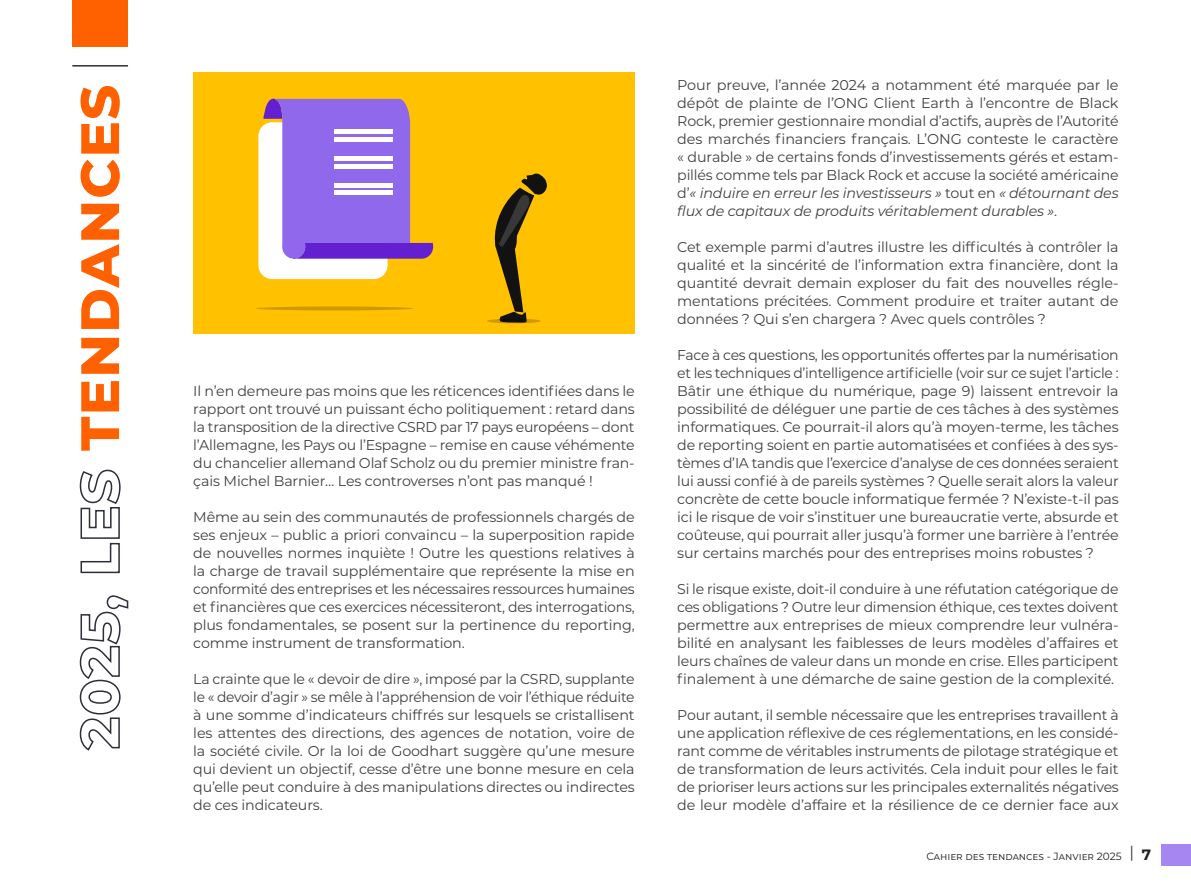
<style>
.page{position:relative;width:1191px;height:893px;background:#fff}
.page>*{position:absolute;margin:0;border:0;box-sizing:border-box;transform-origin:0 0}
.t1{font:800 54px "Montserrat";letter-spacing:.025em;color:#ff6000}
.t2{font:14.25px/18px "Montserrat";letter-spacing:-.01em;color:#414142;text-align:justify}
.t3{font:10.5px "Montserrat";color:#231f20}
.s1{color:#2c2d38}
.s2{font-style:italic}
.s3{font-weight:700;font-size:15px}
</style>
<div class="page">
<div style="left:193px;top:72px;width:441px;height:262px;background:#ffc100"></div>
<div style="left:258px;top:122px;width:129px;height:157px;background:#fff;border-radius:14px"></div>
<svg style="left:263px;top:99px;width:170px;height:160px"></svg>
<hr style="left:334px;top:130px;width:58px;height:4px;background:#fff">
<hr style="left:334px;top:138px;width:58px;height:4px;background:#fff">
<hr style="left:334px;top:157px;width:58px;height:4px;background:#fff">
<hr style="left:334px;top:164px;width:58px;height:4px;background:#fff">
<hr style="left:334px;top:183px;width:58px;height:4px;background:#fff">
<hr style="left:334px;top:191px;width:58px;height:4px;background:#fff">
<svg style="left:491px;top:173px;width:56px;height:150px"></svg>
<svg style="left:255px;top:306px;width:158px;height:4px"></svg>
<svg style="left:487px;top:319px;width:54px;height:4px"></svg>
<div style="left:1161px;top:844px;width:30px;height:21px;background:#a686f1"></div>
<div style="left:72px;top:0;width:56px;height:47px;background:#ff6000"></div>
<hr style="left:72px;top:65px;width:56px;height:2px;background:#2c2d38">
<h1 class="t1" style="left:60px;top:749px;width:666px;rotate:-90deg"><span class="s1">2025, LES</span> TENDANCES</h1>
<p class="t2" style="left:193px;top:381px;width:443px">Il n’en demeure pas moins que les réticences identifiées dans le rapport ont trouvé un puissant écho politiquement : retard dans la transposition de la directive CSRD par 17 pays européens – dont l’Allemagne, les Pays ou l’Espagne – remise en cause véhémente du chancelier allemand Olaf Scholz ou du premier ministre fran&shy;çais Michel Barnier… Les controverses n’ont pas manqué !</p>
<p class="t2" style="left:193px;top:507px;width:443px">Même au sein des communautés de professionnels chargés de ses enjeux – public a priori convaincu – la superposition rapide de nouvelles normes inquiète ! Outre les questions relatives à la charge de travail supplémentaire que représente la mise en conformité des entreprises et les nécessaires ressources humaines et financières que ces exercices nécessiteront, des interrogations, plus fondamentales, se posent sur la pertinence du reporting, comme instrument de transformation.</p>
<p class="t2" style="left:193px;top:669px;width:443px">La crainte que le « devoir de dire », imposé par la CSRD, supplante le « devoir d’agir » se mêle à l’appréhension de voir l’éthique réduite à une somme d’indicateurs chiffrés sur lesquels se cristallisent les attentes des directions, des agences de notation, voire de la société civile. Or la loi de Goodhart suggère qu’une mesure qui devient un objectif, cesse d’être une bonne mesure en cela qu’elle peut conduire à des manipulations directes ou indirectes de ces indicateurs.</p>
<p class="t2" style="left:677px;top:75px;width:443px">Pour preuve, l’année 2024 a notamment été marquée par le dépôt de plainte de l’ONG Client Earth à l’encontre de Black Rock, premier gestionnaire mondial d’actifs, auprès de l’Autorité des marchés financiers français. L’ONG conteste le caractère « durable » de certains fonds d’investissements gérés et estam&shy;pillés comme tels par Black Rock et accuse la société américaine d’<span class="s2">« induire en erreur les investisseurs »</span> tout en <span class="s2">« détournant des flux de capitaux de produits véritablement durables »</span>.</p>
<p class="t2" style="left:677px;top:237px;width:443px">Cet exemple parmi d’autres illustre les difficultés à contrôler la qualité et la sincérité de l’information extra financière, dont la quantité devrait demain exploser du fait des nouvelles régle&shy;mentations précitées. Comment produire et traiter autant de données ? Qui s’en chargera ? Avec quels contrôles ?</p>
<p class="t2" style="left:677px;top:345px;width:443px">Face à ces questions, les opportunités offertes par la numérisation et les techniques d’intelligence artificielle (voir sur ce sujet l’article :<br>Bâtir une éthique du numérique, page 9) laissent entrevoir la possibilité de déléguer une partie de ces tâches à des systèmes informatiques. Ce pourrait-il alors qu’à moyen-terme, les tâches de reporting soient en partie automatisées et confiées à des sys&shy;tèmes d’IA tandis que l’exercice d’analyse de ces données seraient lui aussi confié à de pareils systèmes ? Quelle serait alors la valeur concrète de cette boucle informatique fermée ? N’existe-t-il pas ici le risque de voir s’instituer une bureaucratie verte, absurde et coûteuse, qui pourrait aller jusqu’à former une barrière à l’entrée sur certains marchés pour des entreprises moins robustes ?</p>
<p class="t2" style="left:677px;top:579px;width:443px">Si le risque existe, doit-il conduire à une réfutation catégorique de ces obligations ? Outre leur dimension éthique, ces textes doivent permettre aux entreprises de mieux comprendre leur vulnéra&shy;bilité en analysant les faiblesses de leurs modèles d’affaires et leurs chaînes de valeur dans un monde en crise. Elles participent finalement à une démarche de saine gestion de la complexité.</p>
<p class="t2" style="left:677px;top:705px;width:443px">Pour autant, il semble nécessaire que les entreprises travaillent à une application réflexive de ces réglementations, en les considé&shy;rant comme de véritables instruments de pilotage stratégique et de transformation de leurs activités. Cela induit pour elles le fait de prioriser leurs actions sur les principales externalités négatives de leur modèle d’affaire et la résilience de ce dernier face aux</p>
<p class="t3" style="left:926px;top:849px;width:226px">Cahier des tendances - Janvier 2025 <sup>|</sup> <span class="s3">7</span></p>
</div>
